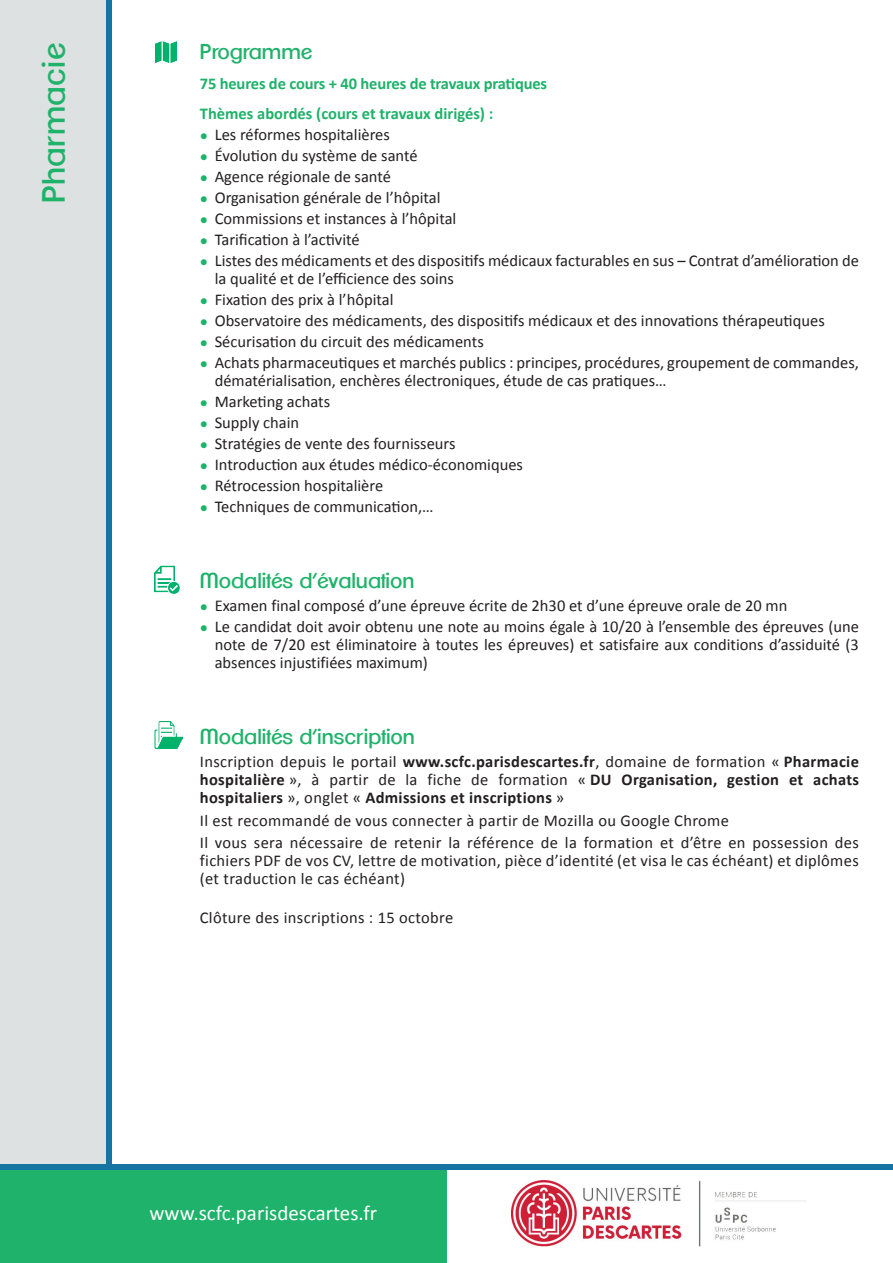
<style>
.page{position:relative;width:893px;height:1263px;background:#fff}
.page>*{position:absolute;margin:0;border:0;box-sizing:border-box;transform-origin:0 0}
.t1{font:31.5px "Clemente P Dai";letter-spacing:.01em;color:#1eb26a}
.t2{font:21px "Clemente P Dai";color:#1eb26a}
.t3{font:21px "Calibri";color:#fff}
.t4{font:16.5px/18px "Calibri";color:#231f20}
.t5{font:700 16.5px/18px "Calibri";letter-spacing:.02em;color:#231f20;text-align:justify}
.t6{font:16.5px "Calibri";letter-spacing:.02em;color:#231f20}
.t7{font:700 16.5px "Calibri";letter-spacing:-.01em;color:#1eb26a}
.s1{font-size:13.5px;color:#1eb26a}
.s2{font-weight:400}
</style>
<div class="page">
<div style="left:0;top:0;width:109px;height:1164px;background:#dee1e2"></div>
<div style="left:0;top:1168px;width:446px;height:95px;background:#1eb26a"></div>
<div style="left:106px;top:0;width:6px;height:1168px;background:#1574a2"></div>
<img style="left:155px;top:42px;width:21px;height:20px">
<img style="left:154px;top:566px;width:26px;height:28px">
<img style="left:154px;top:722px;width:29px;height:27px">
<img style="left:512px;top:1180px;width:294px;height:67px">
<div style="left:0;top:1164px;width:893px;height:5px;background:#1574a2"></div>
<p class="t1" style="left:35px;top:203px;width:162px;rotate:-90deg">Pharmacie</p>
<p class="t2" style="left:200px;top:39px;width:114px">Programme</p>
<p class="t7" style="left:200px;top:73px;width:349px">75 heures de cours + 40 heures de travaux pratiques</p>
<p class="t7" style="left:200px;top:103px;width:295px">Thèmes abordés (cours et travaux dirigés) :</p>
<p class="t4" style="left:200px;top:125px;width:192px"><span class="s1">●</span> Les réformes hospitalières</p>
<p class="t4" style="left:200px;top:146px;width:219px"><span class="s1">●</span> Évolution du système de santé</p>
<p class="t4" style="left:200px;top:167px;width:193px"><span class="s1">●</span> Agence régionale de santé</p>
<p class="t4" style="left:200px;top:188px;width:242px"><span class="s1">●</span> Organisation générale de l’hôpital</p>
<p class="t4" style="left:200px;top:209px;width:258px"><span class="s1">●</span> Commissions et instances à l’hôpital</p>
<p class="t4" style="left:200px;top:230px;width:161px"><span class="s1">●</span> Tarification à l’activité</p>
<p class="t4" style="left:215px;top:251px;width:646px;text-indent:-15px"><span class="s1">●</span> Listes des médicaments et des dispositifs médicaux facturables en sus – Contrat d’amélioration de la qualité et de l’efficience des soins</p>
<p class="t4" style="left:200px;top:290px;width:195px"><span class="s1">●</span> Fixation des prix à l’hôpital</p>
<p class="t4" style="left:200px;top:311px;width:626px"><span class="s1">●</span> Observatoire des médicaments, des dispositifs médicaux et des innovations thérapeutiques</p>
<p class="t4" style="left:200px;top:332px;width:285px"><span class="s1">●</span> Sécurisation du circuit des médicaments</p>
<p class="t4" style="left:215px;top:353px;width:646px;text-indent:-15px"><span class="s1">●</span> Achats pharmaceutiques et marchés publics : principes, procédures, groupement de commandes, dématérialisation, enchères électroniques, étude de cas pratiques…</p>
<p class="t4" style="left:200px;top:392px;width:132px"><span class="s1">●</span> Marketing achats</p>
<p class="t4" style="left:200px;top:413px;width:101px"><span class="s1">●</span> Supply chain</p>
<p class="t4" style="left:200px;top:434px;width:257px"><span class="s1">●</span> Stratégies de vente des fournisseurs</p>
<p class="t4" style="left:200px;top:455px;width:325px"><span class="s1">●</span> Introduction aux études médico-économiques</p>
<p class="t4" style="left:200px;top:476px;width:185px"><span class="s1">●</span> Rétrocession hospitalière</p>
<p class="t4" style="left:200px;top:497px;width:235px"><span class="s1">●</span> Techniques de communication,…</p>
<p class="t2" style="left:200px;top:569px;width:216px">Modalités d’évaluation</p>
<p class="t4" style="left:200px;top:596px;width:589px"><span class="s1">●</span> Examen final composé d’une épreuve écrite de 2h30 et d’une épreuve orale de 20 mn</p>
<p class="t4" style="left:215px;top:617px;width:646px;text-align:justify;text-indent:-15px"><span class="s1">●</span> Le candidat doit avoir obtenu une note au moins égale à 10/20 à l’ensemble des épreuves (une note de 7/20 est éliminatoire à toutes les épreuves) et satisfaire aux conditions d’assiduité (3 absences injustifiées maximum)</p>
<p class="t2" style="left:200px;top:725px;width:217px">Modalités d’inscription</p>
<p class="t5" style="left:200px;top:752px;width:661px"><span class="s2">Inscription depuis le portail</span> www.scfc.parisdescartes.fr<span class="s2">, domaine de formation «</span> Pharmacie hospitalière <span class="s2">», à partir de la fiche de formation «</span> DU Organisation, gestion et achats hospitaliers <span class="s2">», onglet «</span> Admissions et inscriptions <span class="s2">»</span></p>
<p class="t6" style="left:200px;top:809px;width:531px">Il est recommandé de vous connecter à partir de Mozilla ou Google Chrome</p>
<p class="t4" style="left:200px;top:833px;width:660px;text-align:justify">Il vous sera nécessaire de retenir la référence de la formation et d’être en possession des fichiers PDF de vos CV, lettre de motivation, pièce d’identité (et visa le cas échéant) et diplômes (et traduction le cas échéant)</p>
<p class="t6" style="left:200px;top:907px;width:255px">Clôture des inscriptions : 15 octobre</p>
<p class="t3" style="left:150px;top:1199px;width:229px">www.scfc.parisdescartes.fr</p>
</div>
